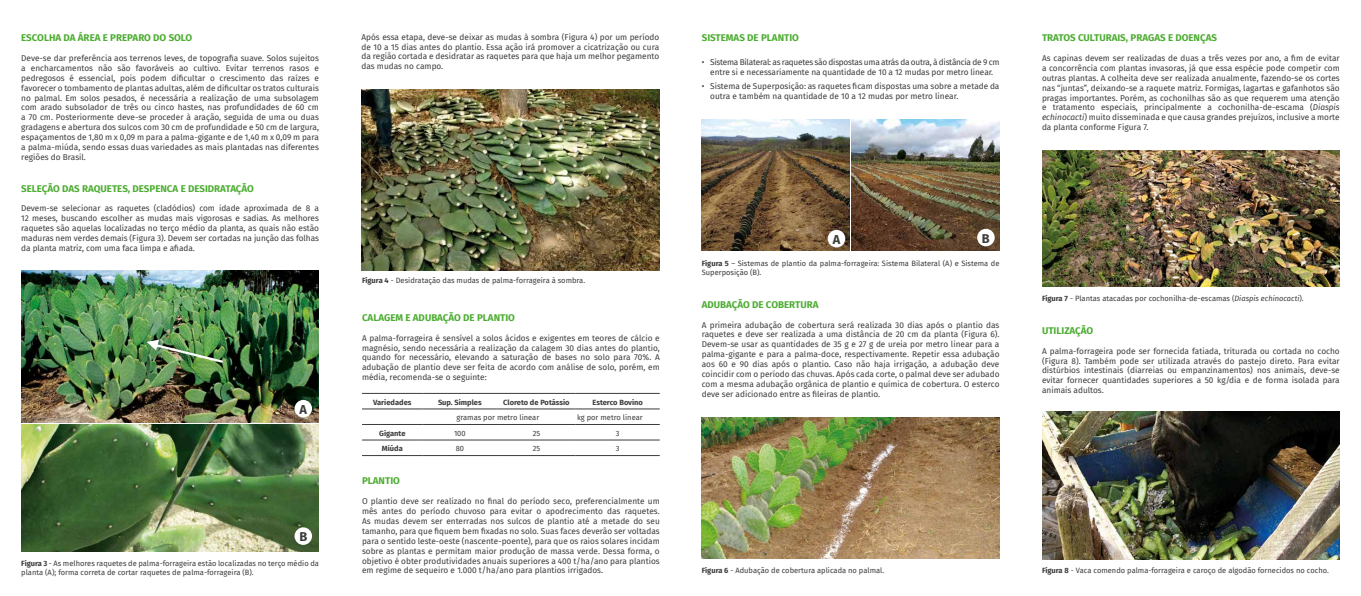
<style>
.page{position:relative;width:1361px;height:596px;background:#fff}
.page>*{position:absolute;margin:0;border:0;box-sizing:border-box;transform-origin:0 0}
.t1{font:700 12.75px "Fira Sans";color:#3c3c3b}
.t2{font:700 9.75px "Fira Sans";color:#4ead33}
.t3{font:8.25px/9.9px "Fira Sans";color:#3c3c3b;text-align:justify}
.t4{font:8.25px/9.9px "Fira Sans";letter-spacing:-.03em;color:#3c3c3b;text-align:center}
.t5{font:7.5px/9px "Fira Sans";color:#3c3c3b}
.t6{font:700 7.5px "Fira Sans";color:#3c3c3b}
.s1{font-weight:700}
.s2{font-style:italic}
</style>
<div class="page">
<img style="left:21px;top:271px;width:298px;height:151px">
<img style="left:21px;top:424px;width:298px;height:127px">
<img style="left:361px;top:89px;width:298px;height:182px">
<hr style="left:362px;top:393px;width:61px;height:1px;background:#3c3c3b">
<hr style="left:423px;top:393px;width:74px;height:1px;background:#3c3c3b">
<hr style="left:497px;top:393px;width:79px;height:1px;background:#3c3c3b">
<hr style="left:576px;top:393px;width:84px;height:1px;background:#3c3c3b">
<hr style="left:362px;top:408px;width:61px;height:1px;background:#3c3c3b">
<hr style="left:423px;top:408px;width:74px;height:1px;background:#3c3c3b">
<hr style="left:497px;top:408px;width:79px;height:1px;background:#3c3c3b">
<hr style="left:576px;top:408px;width:84px;height:1px;background:#3c3c3b">
<hr style="left:362px;top:424px;width:61px;height:1px;background:#3c3c3b">
<hr style="left:423px;top:424px;width:74px;height:1px;background:#3c3c3b">
<hr style="left:497px;top:424px;width:79px;height:1px;background:#3c3c3b">
<hr style="left:576px;top:424px;width:84px;height:1px;background:#3c3c3b">
<hr style="left:362px;top:439px;width:61px;height:1px;background:#3c3c3b">
<hr style="left:423px;top:439px;width:74px;height:1px;background:#3c3c3b">
<hr style="left:497px;top:439px;width:79px;height:1px;background:#3c3c3b">
<hr style="left:576px;top:439px;width:84px;height:1px;background:#3c3c3b">
<hr style="left:362px;top:455px;width:61px;height:1px;background:#3c3c3b">
<hr style="left:423px;top:455px;width:74px;height:1px;background:#3c3c3b">
<hr style="left:497px;top:455px;width:79px;height:1px;background:#3c3c3b">
<hr style="left:576px;top:455px;width:84px;height:1px;background:#3c3c3b">
<img style="left:702px;top:119px;width:147px;height:132px">
<img style="left:851px;top:119px;width:148px;height:132px">
<img style="left:702px;top:417px;width:297px;height:141px">
<img style="left:1042px;top:150px;width:297px;height:136px">
<img style="left:1042px;top:411px;width:297px;height:147px">
<img style="left:147px;top:339px;width:78px;height:25px">
<div style="left:294px;top:527px;width:18px;height:17px;background:#fff;border-radius:50%"></div>
<div style="left:294px;top:399px;width:18px;height:18px;background:#fff;border-radius:50%"></div>
<div style="left:977px;top:229px;width:17px;height:17px;background:#fff;border-radius:50%"></div>
<div style="left:828px;top:230px;width:17px;height:17px;background:#fff;border-radius:50%"></div>
<p class="t2" style="left:21px;top:29px;width:173px">ESCOLHA DA ÁREA E PREPARO DO SOLO</p>
<p class="t3" style="left:21px;top:53px;width:299px">Deve-se dar preferência aos terrenos leves, de topografia suave. Solos sujeitos a encharcamentos não são favoráveis ao cultivo. Evitar terrenos rasos e pedregosos é essencial, pois podem dificultar o crescimento das raízes e favorecer o tombamento de plantas adultas, além de dificultar os tratos culturais no palmal. Em solos pesados, é necessária a realização de uma subsolagem com arado subsolador de três ou cinco hastes, nas profundidades de 60 cm a 70 cm. Posteriormente deve-se proceder à aração, seguida de uma ou duas gradagens e abertura dos sulcos com 30 cm de profundidade e 50 cm de largura, espaçamentos de 1,80 m x 0,09 m para a palma-gigante e de 1,40 m x 0,09 m para a palma-miúda, sendo essas duas variedades as mais plantadas nas diferentes regiões do Brasil.</p>
<p class="t2" style="left:21px;top:180px;width:234px">SELEÇÃO DAS RAQUETES, DESPENCA E DESIDRATAÇÃO</p>
<p class="t3" style="left:21px;top:203px;width:299px">Devem-se selecionar as raquetes (cladódios) com idade aproximada de 8 a 12 meses, buscando escolher as mudas mais vigorosas e sadias. As melhores raquetes são aquelas localizadas no terço médio da planta, as quais não estão maduras nem verdes demais (Figura 3). Devem ser cortadas na junção das folhas da planta matriz, com uma faca limpa e afiada.</p>
<h1 class="t1" style="left:299px;top:398px;width:9px">A</h1>
<h1 class="t1" style="left:299px;top:526px;width:9px">B</h1>
<p class="t5" style="left:21px;top:558px;width:299px"><span class="s1">Figura 3</span> - As melhores raquetes de palma-forrageira estão localizadas no terço médio da planta (A); forma correta de cortar raquetes de palma-forrageira (B).</p>
<p class="t3" style="left:361px;top:32px;width:299px">Após essa etapa, deve-se deixar as mudas à sombra (Figura 4) por um período de 10 a 15 dias antes do plantio. Essa ação irá promover a cicatrização ou cura da região cortada e desidratar as raquetes para que haja um melhor pegamento das mudas no campo.</p>
<p class="t5" style="left:362px;top:275px;width:225px"><span class="s1">Figura 4</span> - Desidratação das mudas de palma-forrageira à sombra.</p>
<p class="t2" style="left:362px;top:309px;width:154px">CALAGEM E ADUBAÇÃO DE PLANTIO</p>
<p class="t3" style="left:362px;top:332px;width:299px">A palma-forrageira é sensível a solos ácidos e exigentes em teores de cálcio e magnésio, sendo necessária a realização da calagem 30 dias antes do plantio, quando for necessário, elevando a saturação de bases no solo para 70%. A adubação de plantio deve ser feita de acordo com análise de solo, porém, em média, recomenda-se o seguinte:</p>
<p class="t6" style="left:373px;top:395px;width:40px">Variedades</p>
<p class="t6" style="left:438px;top:395px;width:45px">Sup. Simples</p>
<p class="t6" style="left:503px;top:395px;width:68px">Cloreto de Potássio</p>
<p class="t6" style="left:592px;top:395px;width:52px">Esterco Bovino</p>
<p class="t5" style="left:456px;top:412px;width:84px">gramas por metro linear</p>
<p class="t5" style="left:577px;top:412px;width:67px">kg por metro linear</p>
<p class="t6" style="left:379px;top:426px;width:28px">Gigante</p>
<p class="t5" style="left:454px;top:428px;width:13px">100</p>
<p class="t5" style="left:533px;top:428px;width:9px">25</p>
<p class="t5" style="left:616px;top:428px;width:5px">3</p>
<p class="t6" style="left:382px;top:442px;width:22px">Miúda</p>
<p class="t5" style="left:456px;top:443px;width:10px">80</p>
<p class="t5" style="left:533px;top:443px;width:9px">25</p>
<p class="t5" style="left:616px;top:443px;width:5px">3</p>
<p class="t2" style="left:362px;top:472px;width:39px">PLANTIO</p>
<p class="t3" style="left:362px;top:495px;width:299px">O plantio deve ser realizado no final do período seco, preferencialmente um mês antes do período chuvoso para evitar o apodrecimento das raquetes.<br>As mudas devem ser enterradas nos sulcos de plantio até a metade do seu tamanho, para que fiquem bem fixadas no solo. Suas faces deverão ser voltadas para o sentido leste-oeste (nascente-poente), para que os raios solares incidam sobre as plantas e permitam maior produção de massa verde. Dessa forma, o objetivo é obter produtividades anuais superiores a 400 t/ha/ano para plantios em regime de sequeiro e 1.000 t/ha/ano para plantios irrigados.</p>
<p class="t2" style="left:702px;top:29px;width:99px">SISTEMAS DE PLANTIO</p>
<p class="t4" style="left:702px;top:57px;width:299px">• Sistema Bilateral: as raquetes são dispostas uma atrás da outra, à distância de 9 cm entre si e necessariamente na quantidade de 10 a 12 mudas por metro linear.</p>
<p class="t3" style="left:710px;top:81px;width:291px;text-indent:-9px">• Sistema de Superposição: as raquetes ficam dispostas uma sobre a metade da outra e também na quantidade de 10 a 12 mudas por metro linear.</p>
<h1 class="t1" style="left:833px;top:228px;width:9px">A</h1>
<h1 class="t1" style="left:982px;top:227px;width:9px">B</h1>
<p class="t2" style="left:1042px;top:29px;width:177px">TRATOS CULTURAIS, PRAGAS E DOENÇAS</p>
<p class="t3" style="left:1042px;top:53px;width:299px">As capinas devem ser realizadas de duas a três vezes por ano, a fim de evitar a concorrência com plantas invasoras, já que essa espécie pode competir com outras plantas. A colheita deve ser realizada anualmente, fazendo-se os cortes nas “juntas”, deixando-se a raquete matriz. Formigas, lagartas e gafanhotos são pragas importantes. Porém, as cochonilhas são as que requerem uma atenção e tratamento especiais, principalmente a cochonilha-de-escama (<span class="s2">Diaspis echinocacti</span>) muito disseminada e que causa grandes prejuízos, inclusive a morte da planta conforme Figura 7.</p>
<p class="t5" style="left:702px;top:258px;width:299px"><span class="s1">Figura 5</span> – Sistemas de plantio da palma-forrageira: Sistema Bilateral (A) e Sistema de<br>Superposição (B).</p>
<p class="t2" style="left:702px;top:296px;width:118px">ADUBAÇÃO DE COBERTURA</p>
<p class="t3" style="left:702px;top:319px;width:299px">A primeira adubação de cobertura será realizada 30 dias após o plantio das raquetes e deve ser realizada a uma distância de 20 cm da planta (Figura 6).<br>Devem-se usar as quantidades de 35 g e 27 g de ureia por metro linear para a palma-gigante e para a palma-doce, respectivamente. Repetir essa adubação aos 60 e 90 dias após o plantio. Caso não haja irrigação, a adubação deve coincidir com o período das chuvas. Após cada corte, o palmal deve ser adubado com a mesma adubação orgânica de plantio e química de cobertura. O esterco deve ser adicionado entre as fileiras de plantio.</p>
<p class="t2" style="left:1042px;top:322px;width:53px">UTILIZAÇÃO</p>
<p class="t5" style="left:1042px;top:293px;width:263px"><span class="s1">Figura 7</span> - Plantas atacadas por cochonilha-de-escamas (<span class="s2">Diaspis echinocacti</span>).</p>
<p class="t3" style="left:1042px;top:345px;width:299px">A palma-forrageira pode ser fornecida fatiada, triturada ou cortada no cocho (Figura 8). Também pode ser utilizada através do pastejo direto. Para evitar distúrbios intestinais (diarreias ou empanzinamentos) nos animais, deve-se evitar fornecer quantidades superiores a 50 kg/dia e de forma isolada para animais adultos.</p>
<p class="t5" style="left:702px;top:565px;width:184px"><span class="s1">Figura 6</span> - Adubação de cobertura aplicada no palmal.</p>
<p class="t5" style="left:1042px;top:565px;width:288px"><span class="s1">Figura 8</span> - Vaca comendo palma-forrageira e caroço de algodão fornecidos no cocho.</p>
</div>
